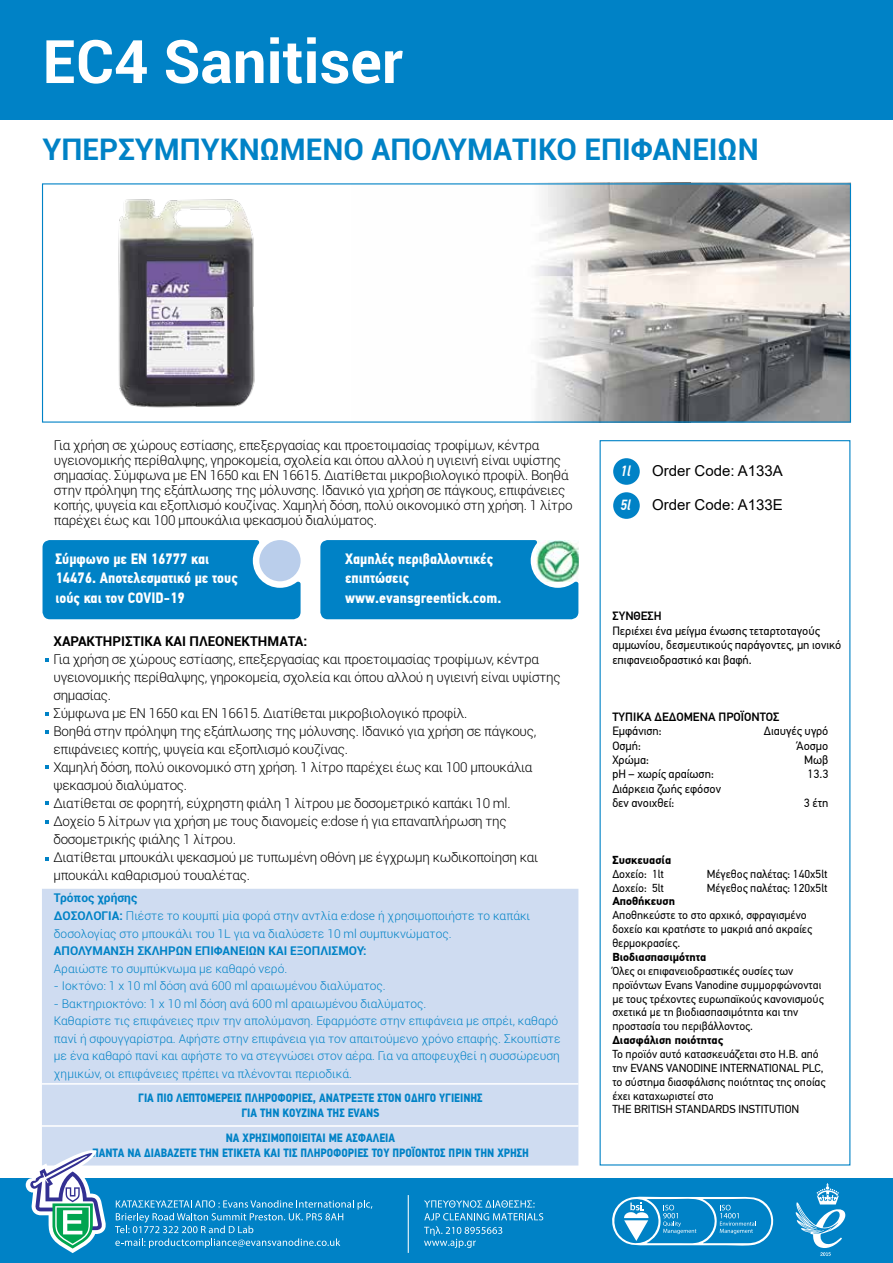
<style>
.page{position:relative;width:893px;height:1263px;background:#fff}
.page>*{position:absolute;margin:0;border:0;box-sizing:border-box;transform-origin:0 0}
.t1{font:700 60px "Roboto";color:#fff}
.t2{font:700 29.85px "Roboto";color:#0082c6}
.t3{font:700 15px/19.5px "PF Din Text Cond Pro";color:#fff}
.t4{font:15px "Arial";color:#000}
.t5{font:italic 500 14.7px "PF Din Text Cond Pro";color:#fff}
.t6{font:300 13.5px/18px "Roboto";letter-spacing:-.02em;color:#000}
.t7{font:700 13.5px "Roboto";color:#000}
.t8{font:300 12px/17.5px "Roboto";color:#0082c6}
.t9{font:12px/14.4px "PF Din Text Pro";color:#000}
.t10{font:700 12px/14.4px "PF Din Text Cond Pro";color:#0082c6;text-align:center}
.t11{font:700 12px "Roboto";color:#0082c6}
.t12{font:500 12px "PF Din Text Pro";color:#000}
.t13{font:11.55px/13.8px "PF Din Text Pro";color:#000}
.t14{font:700 11.55px "PF Din Text Pro";color:#000}
.s1{font-weight:700}
</style>
<div class="page">
<div style="left:613px;top:458px;width:27px;height:27px;background:#0082c6;border-radius:50%"></div>
<div style="left:613px;top:492px;width:27px;height:27px;background:#0082c6;border-radius:50%"></div>
<hr style="left:851px;top:183px;width:1px;height:240px;background:#f2f6f9">
<img style="left:536px;top:185px;width:313px;height:236px">
<div style="left:42px;top:183px;width:809px;height:240px;border:1px solid #0082c6"></div>
<div style="left:0;top:0;width:893px;height:120px;background:#0082c6"></div>
<div style="left:0;top:1178px;width:893px;height:85px;background:#0082c6"></div>
<div style="left:42px;top:889px;width:536px;height:276px;background:#cfdcf1"></div>
<hr style="left:42px;top:1125px;width:536px;height:2px;background:#fff">
<hr style="left:42px;top:1083px;width:536px;height:2px;background:#fff">
<svg style="left:26px;top:1146px;width:80px;height:107px"></svg>
<svg style="left:115px;top:1200px;width:257px;height:48px"></svg>
<svg style="left:424px;top:1200px;width:111px;height:7px"></svg>
<svg style="left:424px;top:1213px;width:119px;height:7px"></svg>
<svg style="left:424px;top:1226px;width:78px;height:22px"></svg>
<hr style="left:408px;top:1195px;width:1px;height:58px;background:#fff">
<img style="left:118px;top:199px;width:137px;height:209px">
<svg style="left:612px;top:1196px;width:162px;height:50px"></svg>
<svg style="left:796px;top:1183px;width:50px;height:73px"></svg>
<svg style="left:45px;top:730px;width:4px;height:4px"></svg>
<svg style="left:45px;top:658px;width:4px;height:4px"></svg>
<svg style="left:45px;top:712px;width:4px;height:4px"></svg>
<svg style="left:45px;top:765px;width:4px;height:4px"></svg>
<svg style="left:45px;top:801px;width:4px;height:4px"></svg>
<svg style="left:45px;top:857px;width:4px;height:3px"></svg>
<svg style="left:320px;top:540px;width:258px;height:79px;background:#128bc5"></svg>
<div style="left:43px;top:540px;width:258px;height:79px;background:#0082c6"></div>
<div style="left:259px;top:540px;width:42px;height:41px;background:#baceeb;border-radius:50%"></div>
<svg style="left:45px;top:820px;width:4px;height:4px"></svg>
<h1 class="t1" style="left:43px;top:19px;width:362px">EC4 Sanitiser</h1>
<h2 class="t2" style="left:43px;top:128px;width:718px">ΥΠΕΡΣΥΜΠΥΚΝΩΜΕΝΟ ΑΠΟΛΥΜΑΤΙΚΟ ΕΠΙΦΑΝΕΙΩΝ</h2>
<p class="t6" style="left:54px;top:437px;width:520px;line-height:15px">Για χρήση σε χώρους εστίασης, επεξεργασίας και προετοιμασίας τροφίμων, κέντρα υγειονομικής περίθαλψης, γηροκομεία, σχολεία και όπου αλλού η υγιεινή είναι υψίστης σημασίας. Σύμφωνα με EN 1650 και EN 16615. Διατίθεται μικροβιολογικό προφίλ. Βοηθά στην πρόληψη της εξάπλωσης της μόλυνσης. Ιδανικό για χρήση σε πάγκους, επιφάνειες κοπής, ψυγεία και εξοπλισμό κουζίνας. Χαμηλή δόση, πολύ οικονομικό στη χρήση. 1 λίτρο παρέχει έως και 100 μπουκάλια ψεκασμού διαλύματος.</p>
<p class="t3" style="left:55px;top:549px;width:184px">Σύμφωνο με EN 16777 και<br>14476. Αποτελεσματικό με τους ιούς και τον COVID-19</p>
<p class="t3" style="left:345px;top:549px;width:158px">Χαμηλές περιβαλλοντικές επιπτώσεις www.evansgreentick.com.</p>
<p class="t7" style="left:53px;top:632px;width:255px">ΧΑΡΑΚΤΗΡΙΣΤΙΚΑ ΚΑΙ ΠΛΕΟΝΕΚΤΗΜΑΤΑ:</p>
<p class="t6" style="left:53px;top:650px;width:509px">Για χρήση σε χώρους εστίασης, επεξεργασίας και προετοιμασίας τροφίμων, κέντρα υγειονομικής περίθαλψης, γηροκομεία, σχολεία και όπου αλλού η υγιεινή είναι υψίστης σημασίας.<br>Σύμφωνα με EN 1650 και EN 16615. Διατίθεται μικροβιολογικό προφίλ.<br>Βοηθά στην πρόληψη της εξάπλωσης της μόλυνσης. Ιδανικό για χρήση σε πάγκους, επιφάνειες κοπής, ψυγεία και εξοπλισμό κουζίνας.<br>Χαμηλή δόση, πολύ οικονομικό στη χρήση. 1 λίτρο παρέχει έως και 100 μπουκάλια ψεκασμού διαλύματος.<br>Διατίθεται σε φορητή, εύχρηστη φιάλη 1 λίτρου με δοσομετρικό καπάκι 10 ml.<br>Δοχείο 5 λίτρων για χρήση με τους διανομείς e:dose ή για επαναπλήρωση της δοσομετρικής φιάλης 1 λίτρου.<br>Διατίθεται μπουκάλι ψεκασμού με τυπωμένη οθόνη με έγχρωμη κωδικοποίηση και μπουκάλι καθαρισμού τουαλέτας.</p>
<p class="t8" style="left:54px;top:889px;width:478px"><span class="s1">Τρόπος χρήσης<br>ΔΟΣΟΛΟΓΙΑ:</span> Πιέστε το κουμπί μία φορά στην αντλία e:dose ή χρησιμοποιήστε το καπάκι δοσολογίας στο μπουκάλι του 1L για να διαλύσετε 10 ml συμπυκνώματος.</p>
<p class="t11" style="left:54px;top:942px;width:314px">ΑΠΟΛΥΜΑΝΣΗ ΣΚΛΗΡΩΝ ΕΠΙΦΑΝΕΙΩΝ ΚΑΙ ΕΞΟΠΛΙΣΜΟΥ:</p>
<p class="t8" style="left:54px;top:959px;width:235px">Αραιώστε το συμπύκνωμα με καθαρό νερό.</p>
<p class="t8" style="left:54px;top:977px;width:333px">- Ιοκτόνο: 1 x 10 ml δόση ανά 600 ml αραιωμένου διαλύματος.</p>
<p class="t8" style="left:54px;top:994px;width:508px">- Βακτηριοκτόνο: 1 x 10 ml δόση ανά 600 ml αραιωμένου διαλύματος.<br>Καθαρίστε τις επιφάνειες πριν την απολύμανση. Εφαρμόστε στην επιφάνεια με σπρέι, καθαρό πανί ή σφουγγαρίστρα. Αφήστε στην επιφάνεια για τον απαιτούμενο χρόνο επαφής. Σκουπίστε με ένα καθαρό πανί και αφήστε το να στεγνώσει στον αέρα. Για να αποφευχθεί η συσσώρευση χημικών, οι επιφάνειες πρέπει να πλένονται περιοδικά.</p>
<p class="t10" style="left:138px;top:1091px;width:346px">ΓΙΑ ΠΙΟ ΛΕΠΤΟΜΕΡΕΙΣ ΠΛΗΡΟΦΟΡΙΕΣ, ΑΝΑΤΡΕΞΤΕ ΣΤΟΝ Ο∆ΗΓΟ ΥΓΙΕΙΝΗΣ<br>ΓΙΑ ΤΗΝ ΚΟΥΖΙΝΑ ΤΗΣ EVANS</p>
<p class="t10" style="left:92px;top:1131px;width:438px">ΝΑ ΧΡΗΣΙΜΟΠΟΙΕΙΤΑΙ ΜΕ ΑΣΦΑΛΕΙΑ<br>ΠΑΝΤΑ ΝΑ ΔΙΑΒΑΖΕΤΕ ΤΗΝ ΕΤΙΚΕΤΑ ΚΑΙ ΤΙΣ ΠΛΗΡΟΦΟΡΙΕΣ ΤΟΥ ΠΡΟΪΟΝΤΟΣ ΠΡΙΝ ΤΗΝ ΧΡΗΣΗ</p>
<p class="t5" style="left:620px;top:462px;width:12px">1l</p>
<p class="t4" style="left:652px;top:460px;width:132px">Order Code: A133A</p>
<p class="t5" style="left:620px;top:496px;width:12px">5l</p>
<p class="t4" style="left:652px;top:495px;width:132px">Order Code: A133E</p>
<p class="t12" style="left:612px;top:609px;width:51px">ΣΥΝΘΕΣΗ</p>
<p class="t9" style="left:612px;top:624px;width:231px">Περιέχει ένα μείγμα ένωσης τεταρτοταγούς αμμωνίου, δεσμευτικούς παράγοντες, μη ιονικό επιφανειοδραστικό και βαφή.</p>
<p class="t12" style="left:612px;top:709px;width:169px">ΤΥΠΙΚΑ ΔΕΔΟΜΕΝΑ ΠΡΟΪΟΝΤΟΣ</p>
<p class="t9" style="left:612px;top:724px;width:51px">Εμφάνιση:</p>
<p class="t9" style="left:764px;top:724px;width:66px">∆ιαυγές υγρό</p>
<p class="t9" style="left:612px;top:738px;width:30px">Οσμή:</p>
<p class="t9" style="left:796px;top:738px;width:33px">Άοσμο</p>
<p class="t9" style="left:612px;top:753px;width:38px">Χρώμα:</p>
<p class="t9" style="left:804px;top:753px;width:26px">Μωβ</p>
<p class="t9" style="left:612px;top:767px;width:103px">pH – χωρίς αραίωση:</p>
<p class="t9" style="left:807px;top:767px;width:22px">13.3</p>
<p class="t9" style="left:612px;top:782px;width:110px">Διάρκεια ζωής εφόσον δεν ανοιχθεί:</p>
<p class="t9" style="left:804px;top:796px;width:26px">3 έτη</p>
<p class="t14" style="left:612px;top:853px;width:60px">Συσκευασία</p>
<p class="t13" style="left:612px;top:867px;width:53px">Δοχείο: 1lt</p>
<p class="t13" style="left:707px;top:867px;width:122px">Μέγεθος παλέτας: 140x5lt</p>
<p class="t13" style="left:612px;top:881px;width:53px">Δοχείο: 5lt</p>
<p class="t13" style="left:707px;top:881px;width:122px">Μέγεθος παλέτας: 120x5lt</p>
<p class="t14" style="left:612px;top:894px;width:64px">Αποθήκευση</p>
<p class="t13" style="left:612px;top:908px;width:201px">Αποθηκεύστε το στο αρχικό, σφραγισμένο δοχείο και κρατήστε το μακριά από ακραίες θερμοκρασίες.</p>
<p class="t14" style="left:612px;top:950px;width:96px">Bιοδιασπασιμότητα</p>
<p class="t13" style="left:612px;top:964px;width:213px">Όλες οι επιφανειοδραστικές ουσίες των προϊόντων Evans Vanodine συμμορφώνονται με τους τρέχοντες ευρωπαϊκούς κανονισμούς σχετικά με τη βιοδιασπασιμότητα και την προστασία του περιβάλλοντος.</p>
<p class="t14" style="left:612px;top:1033px;width:112px">Διασφάλιση ποιότητας</p>
<p class="t13" style="left:612px;top:1047px;width:215px">Το προϊόν αυτό κατασκευάζεται στο Η.Β. από την EVANS VANODINE INTERNATIONAL PLC, το σύστημα διασφάλισης ποιότητας της οποίας έχει καταχωριστεί στο<br>THE BRITISH STANDARDS INSTITUTION</p>
</div>
